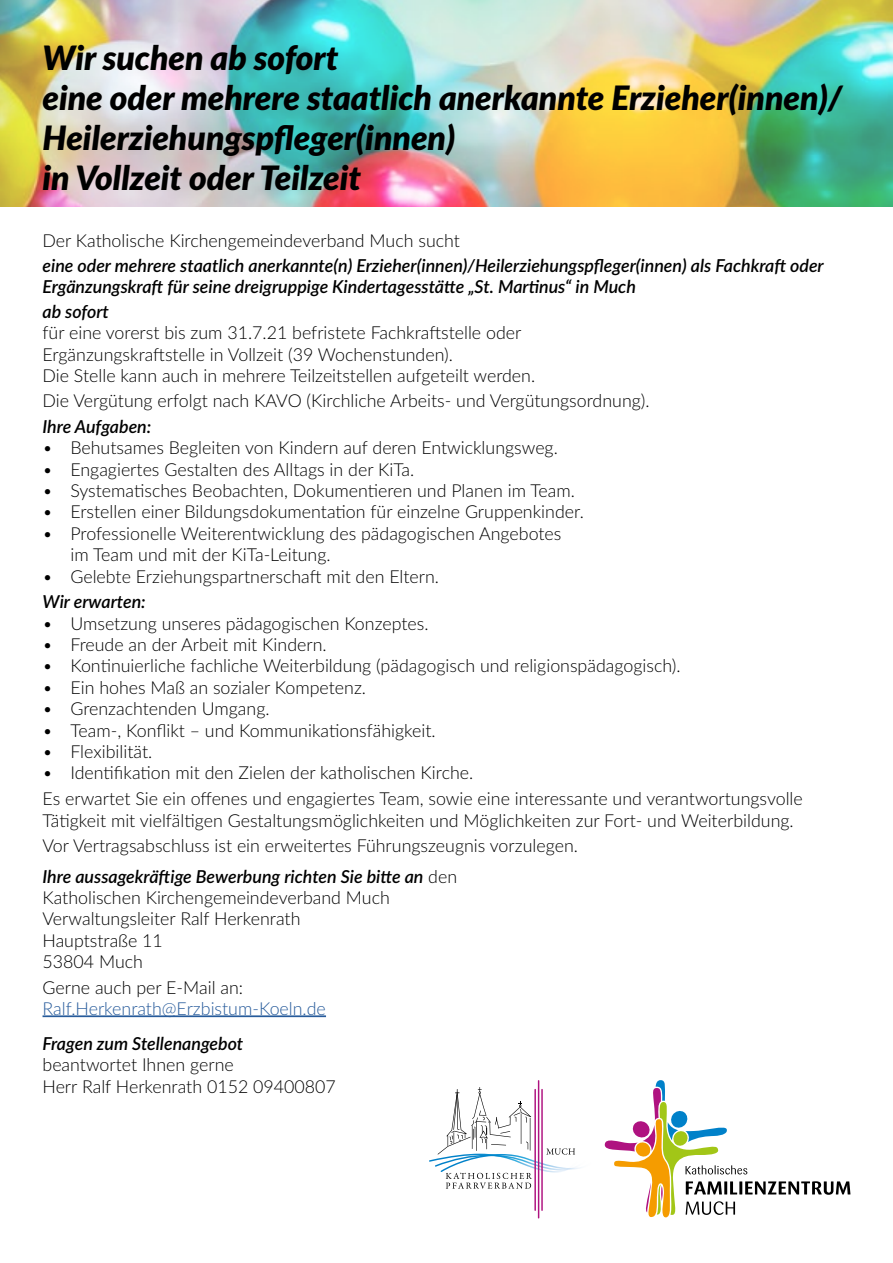
<style>
.page{position:relative;width:893px;height:1263px;background:#fff}
.page>*{position:absolute;margin:0;border:0;box-sizing:border-box;transform-origin:0 0}
.t1{font:italic 900 33.6px/40.3px "Lato";color:#000}
.t2{font:300 17.85px/21.5px "Lato";color:#000}
.t3{font:italic 600 17.85px/21.5px "Lato";color:#000}
.t4{font:300 17.85px "Lato";color:#275b9b}
.s1{font-weight:600;font-style:italic}
</style>
<div class="page">
<hr style="left:534px;top:1089px;width:2px;height:122px;background:#af1280">
<hr style="left:541px;top:1089px;width:2px;height:122px;background:#af1280">
<hr style="left:538px;top:1080px;width:1px;height:138px;background:#af1280">
<svg style="left:429px;top:1087px;width:150px;height:102px"></svg>
<svg style="left:605px;top:1080px;width:245px;height:137px"></svg>
<img style="left:0;top:0;width:893px;height:206px">
<hr style="left:43px;top:1015px;width:283px;height:2px;background:#275b9b">
<h1 class="t1" style="left:43px;top:36px;width:802px">Wir suchen ab sofort<br>eine oder mehrere staatlich anerkannte Erzieher(innen)/ Heilerziehungspfleger(innen)<br>in Vollzeit oder Teilzeit</h1>
<p class="t2" style="left:43px;top:229px;width:419px">Der Katholische Kirchengemeindeverband Much sucht</p>
<p class="t3" style="left:43px;top:254px;width:783px">eine oder mehrere staatlich anerkannte(n) Erzieher(innen)/Heilerziehungspfleger(innen) als Fachkraft oder<br>Ergänzungskraft für seine dreigruppige Kindertagesstätte „St. Martinus“ in Much</p>
<p class="t3" style="left:43px;top:300px;width:68px">ab sofort</p>
<p class="t2" style="left:43px;top:322px;width:494px">für eine vorerst bis zum 31.7.21 befristete Fachkraftstelle oder<br>Ergänzungskraftstelle in Vollzeit (39 Wochenstunden).<br>Die Stelle kann auch in mehrere Teilzeitstellen aufgeteilt werden.</p>
<p class="t2" style="left:43px;top:389px;width:609px">Die Vergütung erfolgt nach KAVO (Kirchliche Arbeits- und Vergütungsordnung).</p>
<p class="t3" style="left:43px;top:415px;width:110px">Ihre Aufgaben:</p>
<p class="t2" style="left:43px;top:436px;width:517px">• Behutsames Begleiten von Kindern auf deren Entwicklungsweg.</p>
<p class="t2" style="left:43px;top:458px;width:373px">• Engagiertes Gestalten des Alltags in der KiTa.</p>
<p class="t2" style="left:43px;top:479px;width:534px">• Systematisches Beobachten, Dokumentieren und Planen im Team.</p>
<p class="t2" style="left:43px;top:501px;width:543px">• Erstellen einer Bildungsdokumentation für einzelne Gruppenkinder.</p>
<p class="t2" style="left:70px;top:522px;width:492px;text-indent:-28px">• Professionelle Weiterentwicklung des pädagogischen Angebotes im Team und mit der KiTa-Leitung.</p>
<p class="t2" style="left:43px;top:565px;width:398px">• Gelebte Erziehungspartnerschaft mit den Eltern.</p>
<p class="t3" style="left:43px;top:590px;width:105px">Wir erwarten:</p>
<p class="t2" style="left:43px;top:612px;width:388px">• Umsetzung unseres pädagogischen Konzeptes.</p>
<p class="t2" style="left:43px;top:633px;width:286px">• Freude an der Arbeit mit Kindern.</p>
<p class="t2" style="left:43px;top:655px;width:640px">• Kontinuierliche fachliche Weiterbildung (pädagogisch und religionspädagogisch).</p>
<p class="t2" style="left:43px;top:676px;width:325px">• Ein hohes Maß an sozialer Kompetenz.</p>
<p class="t2" style="left:43px;top:697px;width:229px">• Grenzachtenden Umgang.</p>
<p class="t2" style="left:43px;top:719px;width:395px">• Team-, Konflikt – und Kommunikationsfähigkeit.</p>
<p class="t2" style="left:43px;top:740px;width:111px">• Flexibilität.</p>
<p class="t2" style="left:43px;top:759px;width:762px;line-height:25.8px">• Identifikation mit den Zielen der katholischen Kirche.<br>Es erwartet Sie ein offenes und engagiertes Team, sowie eine interessante und verantwortungsvolle</p>
<p class="t2" style="left:43px;top:807px;width:753px;line-height:25.8px">Tätigkeit mit vielfältigen Gestaltungsmöglichkeiten und Möglichkeiten zur Fort- und Weiterbildung.<br>Vor Vertragsabschluss ist ein erweitertes Führungszeugnis vorzulegen.</p>
<p class="t2" style="left:43px;top:865px;width:416px"><span class="s1">Ihre aussagekräftige Bewerbung richten Sie bitte an</span> den<br>Katholischen Kirchengemeindeverband Much<br>Verwaltungsleiter Ralf Herkenrath<br>Hauptstraße 11<br>53804 Much</p>
<p class="t2" style="left:43px;top:976px;width:202px">Gerne auch per E-Mail an:</p>
<p class="t4" style="left:43px;top:996px;width:285px">Ralf.Herkenrath@Erzbistum-Koeln.de</p>
<p class="t3" style="left:43px;top:1032px;width:202px">Fragen zum Stellenangebot</p>
<p class="t2" style="left:43px;top:1053px;width:295px">beantwortet Ihnen gerne<br>Herr Ralf Herkenrath 0152 09400807</p>
</div>
